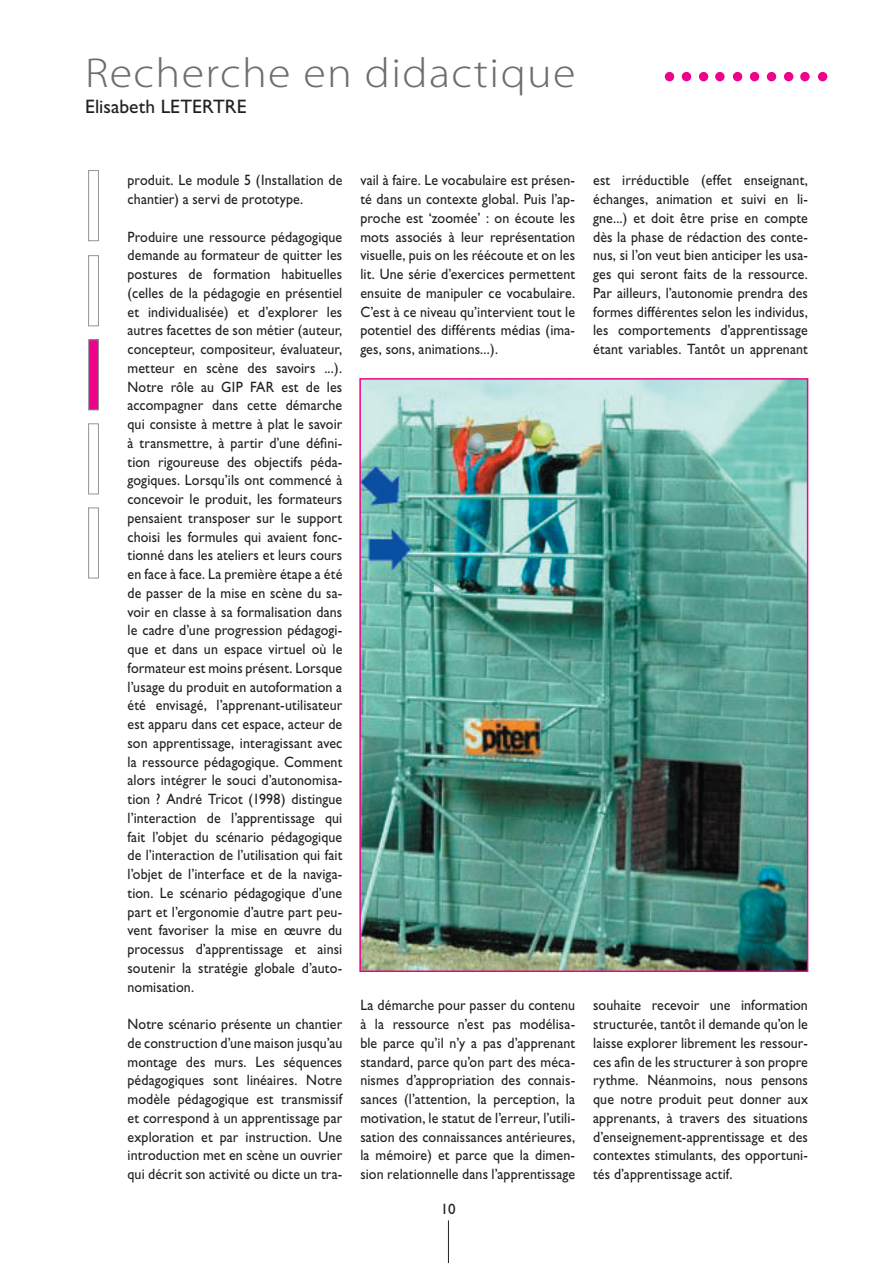
<style>
.page{position:relative;width:893px;height:1263px;background:#fff}
.page>*{position:absolute;margin:0;border:0;box-sizing:border-box;transform-origin:0 0}
.t1{font:300 42px "Myriad Pro";letter-spacing:.03em;color:#6c6d70;scale:1.1 1}
.t2{font:19.5px "Gill Sans";color:#231f20}
.t3{font:15px/18.8px "Gill Sans";letter-spacing:.01em;color:#231f20;text-align:justify;scale:.93 1}
.t4{font:15px "Gill Sans";letter-spacing:.01em;color:#231f20}
</style>
<div class="page">
<hr style="left:448px;top:1220px;width:1px;height:43px;background:#231f20">
<svg style="left:88px;top:170px;width:11px;height:157px"></svg>
<svg style="left:88px;top:339px;width:11px;height:240px"></svg>
<div style="left:818px;top:72px;width:9px;height:9px;background:#ed028c;border-radius:50%"></div>
<div style="left:800px;top:72px;width:10px;height:9px;background:#ed028c;border-radius:50%"></div>
<div style="left:784px;top:72px;width:9px;height:9px;background:#ed028c;border-radius:50%"></div>
<div style="left:767px;top:72px;width:9px;height:9px;background:#ed028c;border-radius:50%"></div>
<div style="left:750px;top:72px;width:9px;height:9px;background:#ed028c;border-radius:50%"></div>
<div style="left:733px;top:72px;width:9px;height:9px;background:#ed028c;border-radius:50%"></div>
<div style="left:715px;top:72px;width:9px;height:9px;background:#ed028c;border-radius:50%"></div>
<div style="left:699px;top:72px;width:9px;height:9px;background:#ed028c;border-radius:50%"></div>
<div style="left:682px;top:72px;width:9px;height:9px;background:#ed028c;border-radius:50%"></div>
<div style="left:665px;top:72px;width:9px;height:9px;background:#ed028c;border-radius:50%"></div>
<img style="left:362px;top:381px;width:443px;height:588px">
<div style="left:359px;top:378px;width:449px;height:594px;border:2px solid #ed028c"></div>
<h1 class="t1" style="left:85px;top:57px;width:447px">Recherche en didactique</h1>
<h2 class="t2" style="left:85px;top:99px;width:163px">Elisabeth LETERTRE</h2>
<p class="t3" style="left:128px;top:173px;width:232px">produit. Le module 5 (Installation de chantier) a servi de prototype.</p>
<p class="t3" style="left:128px;top:229px;width:232px">Produire une ressource pédagogique demande au formateur de quitter les postures de formation habituelles (celles de la pédagogie en présentiel et individualisée) et d’explorer les autres facettes de son métier (auteur, concepteur, compositeur, évaluateur, metteur en scène des savoirs ...).<br>Notre rôle au GIP FAR est de les accompagner dans cette démarche qui consiste à mettre à plat le savoir à transmettre, à partir d’une défini&shy;tion rigoureuse des objectifs péda&shy;gogiques. Lorsqu’ils ont commencé à concevoir le produit, les formateurs pensaient transposer sur le support choisi les formules qui avaient fonc&shy;tionné dans les ateliers et leurs cours en face à face. La première étape a été de passer de la mise en scène du sa&shy;voir en classe à sa formalisation dans le cadre d’une progression pédagogi&shy;que et dans un espace virtuel où le formateur est moins présent. Lorsque l’usage du produit en autoformation a été envisagé, l’apprenant-utilisateur est apparu dans cet espace, acteur de son apprentissage, interagissant avec la ressource pédagogique. Comment alors intégrer le souci d’autonomisa&shy;tion ? André Tricot (1998) distingue l’interaction de l’apprentissage qui fait l’objet du scénario pédagogique de l’interaction de l’utilisation qui fait l’objet de l’interface et de la naviga&shy;tion. Le scénario pédagogique d’une part et l’ergonomie d’autre part peu&shy;vent favoriser la mise en œuvre du processus d’apprentissage et ainsi soutenir la stratégie globale d’auto&shy;nomisation.</p>
<p class="t3" style="left:128px;top:1016px;width:232px">Notre scénario présente un chantier de construction d’une maison jusqu’au montage des murs. Les séquences pédagogiques sont linéaires. Notre modèle pédagogique est transmissif et correspond à un apprentissage par exploration et par instruction. Une introduction met en scène un ouvrier qui décrit son activité ou dicte un tra-</p>
<p class="t3" style="left:360px;top:173px;width:232px">vail à faire. Le vocabulaire est présen&shy;té dans un contexte global. Puis l’ap&shy;proche est ‘zoomée’ : on écoute les mots associés à leur représentation visuelle, puis on les réécoute et on les lit. Une série d’exercices permettent ensuite de manipuler ce vocabulaire.<br>C’est à ce niveau qu’intervient tout le potentiel des différents médias (ima&shy;ges, sons, animations...).</p>
<p class="t3" style="left:360px;top:998px;width:232px">La démarche pour passer du contenu à la ressource n’est pas modélisa&shy;ble parce qu’il n’y a pas d’apprenant standard, parce qu’on part des méca&shy;nismes d’appropriation des connais&shy;sances (l’attention, la perception, la motivation, le statut de l’erreur, l’utili&shy;sation des connaissances antérieures, la mémoire) et parce que la dimen&shy;sion relationnelle dans l’apprentissage</p>
<p class="t4" style="left:441px;top:1204px;width:16px">10</p>
<p class="t3" style="left:593px;top:173px;width:232px">est irréductible (effet enseignant, échanges, animation et suivi en li&shy;gne...) et doit être prise en compte dès la phase de rédaction des conte&shy;nus, si l’on veut bien anticiper les usa&shy;ges qui seront faits de la ressource.<br>Par ailleurs, l’autonomie prendra des formes différentes selon les individus, les comportements d’apprentissage étant variables. Tantôt un apprenant</p>
<p class="t3" style="left:593px;top:998px;width:232px">souhaite recevoir une information structurée, tantôt il demande qu’on le laisse explorer librement les ressour&shy;ces afin de les structurer à son propre rythme. Néanmoins, nous pensons que notre produit peut donner aux apprenants, à travers des situations d’enseignement-apprentissage et des contextes stimulants, des opportuni&shy;tés d’apprentissage actif.</p>
</div>
